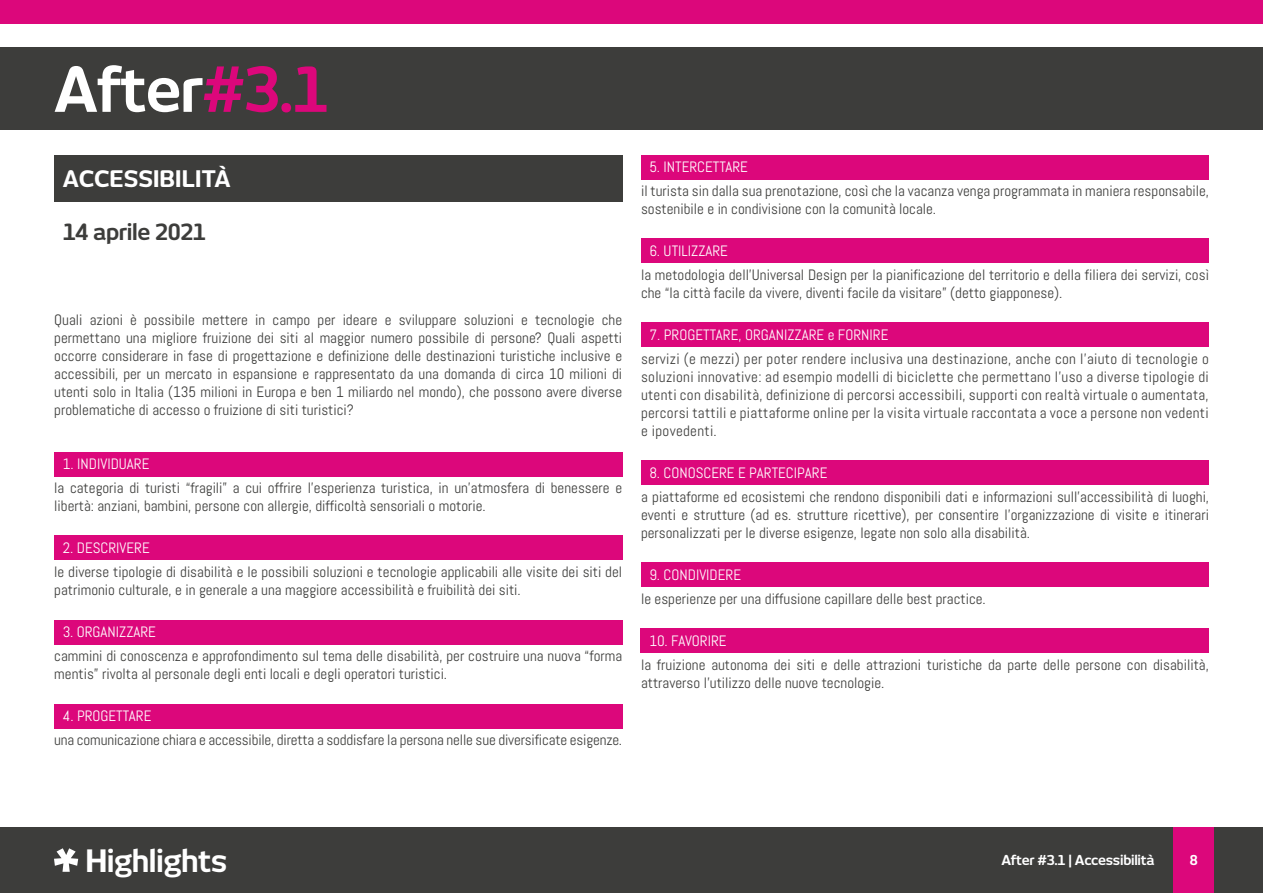
<style>
.page{position:relative;width:1263px;height:893px;background:#fff}
.page>*{position:absolute;margin:0;border:0;box-sizing:border-box;transform-origin:0 0}
.t1{font:700 61.05px "New June";letter-spacing:-.02em;color:#fff}
.t2{font:700 30.45px "New June";letter-spacing:-.02em;color:#fff}
.t3{font:700 22.5px "New June";color:#fff}
.t4{font:700 22.05px "New June";letter-spacing:-.02em;color:#3d3d3b}
.t5{font:15px/18px "Abel";color:#3d3d3b}
.t6{font:15px "Abel";color:#fff}
.t7{font:700 13.5px "New June";letter-spacing:-.02em;color:#fff}
.s1{color:#dc077b}
</style>
<div class="page">
<div style="left:641px;top:562px;width:568px;height:25px;background:#dc077b"></div>
<div style="left:641px;top:460px;width:568px;height:25px;background:#dc077b"></div>
<div style="left:641px;top:323px;width:568px;height:24px;background:#dc077b"></div>
<div style="left:641px;top:238px;width:568px;height:24px;background:#dc077b"></div>
<div style="left:641px;top:155px;width:568px;height:25px;background:#dc077b"></div>
<div style="left:54px;top:705px;width:568px;height:24px;background:#dc077b"></div>
<div style="left:641px;top:628px;width:568px;height:25px;background:#dc077b"></div>
<div style="left:54px;top:620px;width:568px;height:24px;background:#dc077b"></div>
<div style="left:54px;top:535px;width:568px;height:24px;background:#dc077b"></div>
<div style="left:54px;top:452px;width:568px;height:24px;background:#dc077b"></div>
<div style="left:0;top:47px;width:1263px;height:83px;background:#3d3d3b"></div>
<div style="left:54px;top:155px;width:568px;height:47px;background:#3d3d3b"></div>
<div style="left:0;top:0;width:1263px;height:23px;background:#dc077b"></div>
<div style="left:0;top:827px;width:1263px;height:66px;background:#3d3d3b"></div>
<svg style="left:54px;top:848px;width:24px;height:24px"></svg>
<div style="left:1173px;top:827px;width:41px;height:66px;background:#dc077b"></div>
<h1 class="t1" style="left:54px;top:54px;width:276px">After<span class="s1">#3.1</span></h1>
<h3 class="t3" style="left:63px;top:166px;width:169px">ACCESSIBILITÀ</h3>
<h3 class="t4" style="left:63px;top:218px;width:145px">14 aprile 2021</h3>
<p class="t5" style="left:54px;top:311px;width:569px;text-align:justify">Quali azioni è possibile mettere in campo per ideare e sviluppare soluzioni e tecnologie che permettano una migliore fruizione dei siti al maggior numero possibile di persone? Quali aspetti occorre considerare in fase di progettazione e definizione delle destinazioni turistiche inclusive e accessibili, per un mercato in espansione e rappresentato da una domanda di circa 10 milioni di utenti solo in Italia (135 milioni in Europa e ben 1 miliardo nel mondo), che possono avere diverse problematiche di accesso o fruizione di siti turistici?</p>
<p class="t6" style="left:63px;top:454px;width:88px">1. INDIVIDUARE</p>
<p class="t5" style="left:54px;top:479px;width:569px">la categoria di turisti “fragili” a cui offrire l’esperienza turistica, in un’atmosfera di benessere e libertà: anziani, bambini, persone con allergie, difficoltà sensoriali o motorie.</p>
<p class="t6" style="left:63px;top:538px;width:88px">2. DESCRIVERE</p>
<p class="t5" style="left:54px;top:563px;width:569px">le diverse tipologie di disabilità e le possibili soluzioni e tecnologie applicabili alle visite dei siti del patrimonio culturale, e in generale a una maggiore accessibilità e fruibilità dei siti.</p>
<p class="t6" style="left:63px;top:622px;width:95px">3. ORGANIZZARE</p>
<p class="t5" style="left:54px;top:647px;width:569px">cammini di conoscenza e approfondimento sul tema delle disabilità, per costruire una nuova “forma mentis” rivolta al personale degli enti locali e degli operatori turistici.</p>
<p class="t6" style="left:63px;top:706px;width:90px">4. PROGETTARE</p>
<p class="t5" style="left:54px;top:731px;width:569px">una comunicazione chiara e accessibile, diretta a soddisfare la persona nelle sue diversificate esigenze.</p>
<p class="t6" style="left:649px;top:157px;width:100px">5. INTERCETTARE</p>
<p class="t5" style="left:641px;top:182px;width:569px">il turista sin dalla sua prenotazione, così che la vacanza venga programmata in maniera responsabile, sostenibile e in condivisione con la comunità locale.</p>
<p class="t6" style="left:649px;top:241px;width:80px">6. UTILIZZARE</p>
<p class="t5" style="left:641px;top:266px;width:569px">la metodologia dell’Universal Design per la pianificazione del territorio e della filiera dei servizi, così che “la città facile da vivere, diventi facile da visitare” (detto giapponese).</p>
<p class="t6" style="left:649px;top:325px;width:240px">7. PROGETTARE, ORGANIZZARE e FORNIRE</p>
<p class="t5" style="left:641px;top:350px;width:569px;text-align:justify">servizi (e mezzi) per poter rendere inclusiva una destinazione, anche con l’aiuto di tecnologie o soluzioni innovative: ad esempio modelli di biciclette che permettano l’uso a diverse tipologie di utenti con disabilità, definizione di percorsi accessibili, supporti con realtà virtuale o aumentata, percorsi tattili e piattaforme online per la visita virtuale raccontata a voce a persone non vedenti e ipovedenti.</p>
<p class="t6" style="left:649px;top:463px;width:179px">8. CONOSCERE E PARTECIPARE</p>
<p class="t5" style="left:641px;top:488px;width:569px;text-align:justify">a piattaforme ed ecosistemi che rendono disponibili dati e informazioni sull’accessibilità di luoghi, eventi e strutture (ad es. strutture ricettive), per consentire l’organizzazione di visite e itinerari personalizzati per le diverse esigenze, legate non solo alla disabilità.</p>
<p class="t6" style="left:649px;top:565px;width:93px">9. CONDIVIDERE</p>
<p class="t5" style="left:641px;top:590px;width:346px">le esperienze per una diffusione capillare delle best practice.</p>
<p class="t6" style="left:649px;top:631px;width:79px">10. FAVORIRE</p>
<p class="t5" style="left:641px;top:656px;width:569px">la fruizione autonoma dei siti e delle attrazioni turistiche da parte delle persone con disabilità, attraverso l’utilizzo delle nuove tecnologie.</p>
<h2 class="t2" style="left:86px;top:843px;width:143px">Highlights</h2>
<p class="t7" style="left:1001px;top:852px;width:155px">After #3.1 | Accessibilità</p>
<p class="t7" style="left:1190px;top:852px;width:9px">8</p>
</div>
